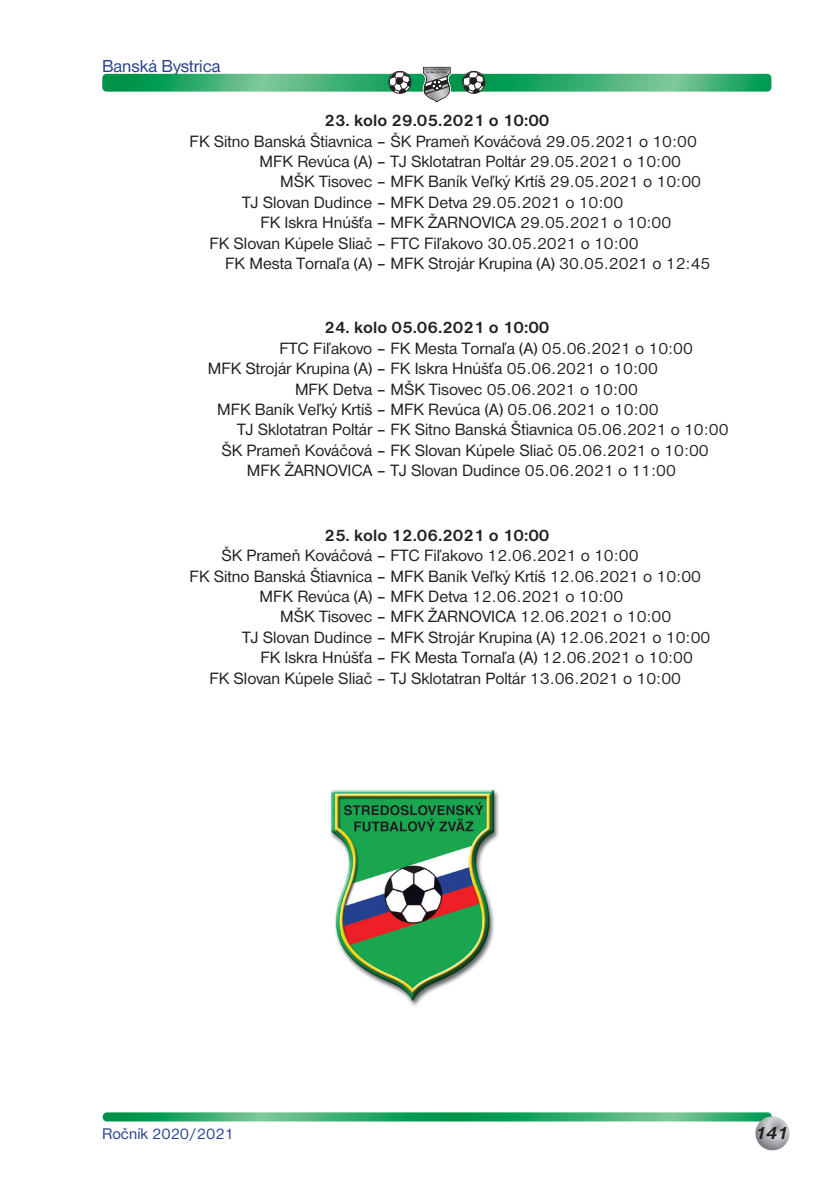
<style>
.page{position:relative;width:840px;height:1191px;background:#fff}
.page>*{position:absolute;margin:0;border:0;box-sizing:border-box;transform-origin:0 0}
.t1{font:18px "Nimbus San DEE";color:#253f8e}
.t2{font:italic 700 18px "Nimbus San DEE";color:#231f20}
.t3{font:17px "Nimbus San DEE";color:#231f20}
.t4{font:700 17px "Nimbus San DEE";color:#231f20}
.t5{font:16px "Nimbus San DEE";color:#253f8e}
</style>
<div class="page">
<svg style="left:103px;top:1112px;width:668px;height:9px;background:#3aae74"></svg>
<svg style="left:755px;top:1116px;width:34px;height:34px"></svg>
<svg style="left:102px;top:66px;width:669px;height:37px"></svg>
<img style="left:330px;top:789px;width:169px;height:217px">
<p class="t1" style="left:102px;top:56px;width:120px">Banská Bystrica</p>
<p class="t4" style="left:324px;top:111px;width:226px">23. kolo 29.05.2021 o 10:00</p>
<p class="t3" style="left:189px;top:131px;width:508px">FK Sitno Banská Štiavnica – ŠK Prameň Kováčová 29.05.2021 o 10:00</p>
<p class="t3" style="left:259px;top:152px;width:423px">MFK Revúca (A) – TJ Sklotatran Poltár 29.05.2021 o 10:00</p>
<p class="t3" style="left:280px;top:172px;width:422px">MŠK Tisovec – MFK Baník Veľký Krtíš 29.05.2021 o 10:00</p>
<p class="t3" style="left:242px;top:193px;width:382px">TJ Slovan Dudince – MFK Detva 29.05.2021 o 10:00</p>
<p class="t3" style="left:260px;top:213px;width:412px">FK Iskra Hnúšťa – MFK ŽARNOVICA 29.05.2021 o 10:00</p>
<p class="t3" style="left:209px;top:233px;width:430px">FK Slovan Kúpele Sliač – FTC Fiľakovo 30.05.2021 o 10:00</p>
<p class="t3" style="left:225px;top:254px;width:486px">FK Mesta Tornaľa (A) – MFK Strojár Krupina (A) 30.05.2021 o 12:45</p>
<p class="t4" style="left:324px;top:318px;width:226px">24. kolo 05.06.2021 o 10:00</p>
<p class="t3" style="left:279px;top:339px;width:414px">FTC Fiľakovo – FK Mesta Tornaľa (A) 05.06.2021 o 10:00</p>
<p class="t3" style="left:208px;top:359px;width:451px">MFK Strojár Krupina (A) – FK Iskra Hnúšťa 05.06.2021 o 10:00</p>
<p class="t3" style="left:295px;top:379px;width:344px">MFK Detva – MŠK Tisovec 05.06.2021 o 10:00</p>
<p class="t3" style="left:217px;top:400px;width:443px">MFK Baník Veľký Krtíš – MFK Revúca (A) 05.06.2021 o 10:00</p>
<p class="t3" style="left:237px;top:420px;width:492px">TJ Sklotatran Poltár – FK Sitno Banská Štiavnica 05.06.2021 o 10:00</p>
<p class="t3" style="left:221px;top:441px;width:488px">ŠK Prameň Kováčová – FK Slovan Kúpele Sliač 05.06.2021 o 10:00</p>
<p class="t3" style="left:247px;top:461px;width:430px">MFK ŽARNOVICA – TJ Slovan Dudince 05.06.2021 o 11:00</p>
<p class="t4" style="left:324px;top:525px;width:226px">25. kolo 12.06.2021 o 10:00</p>
<p class="t3" style="left:221px;top:546px;width:418px">ŠK Prameň Kováčová – FTC Fiľakovo 12.06.2021 o 10:00</p>
<p class="t3" style="left:189px;top:566px;width:512px">FK Sitno Banská Štiavnica – MFK Baník Veľký Krtíš 12.06.2021 o 10:00</p>
<p class="t3" style="left:259px;top:587px;width:365px">MFK Revúca (A) – MFK Detva 12.06.2021 o 10:00</p>
<p class="t3" style="left:280px;top:607px;width:392px">MŠK Tisovec – MFK ŽARNOVICA 12.06.2021 o 10:00</p>
<p class="t3" style="left:242px;top:627px;width:469px">TJ Slovan Dudince – MFK Strojár Krupina (A) 12.06.2021 o 10:00</p>
<p class="t3" style="left:260px;top:648px;width:434px">FK Iskra Hnúšťa – FK Mesta Tornaľa (A) 12.06.2021 o 10:00</p>
<p class="t3" style="left:209px;top:668px;width:473px">FK Slovan Kúpele Sliač – TJ Sklotatran Poltár 13.06.2021 o 10:00</p>
<p class="t5" style="left:102px;top:1125px;width:133px">Ročník 2020/2021</p>
<p class="t2" style="left:754px;top:1122px;width:35px">141</p>
</div>
